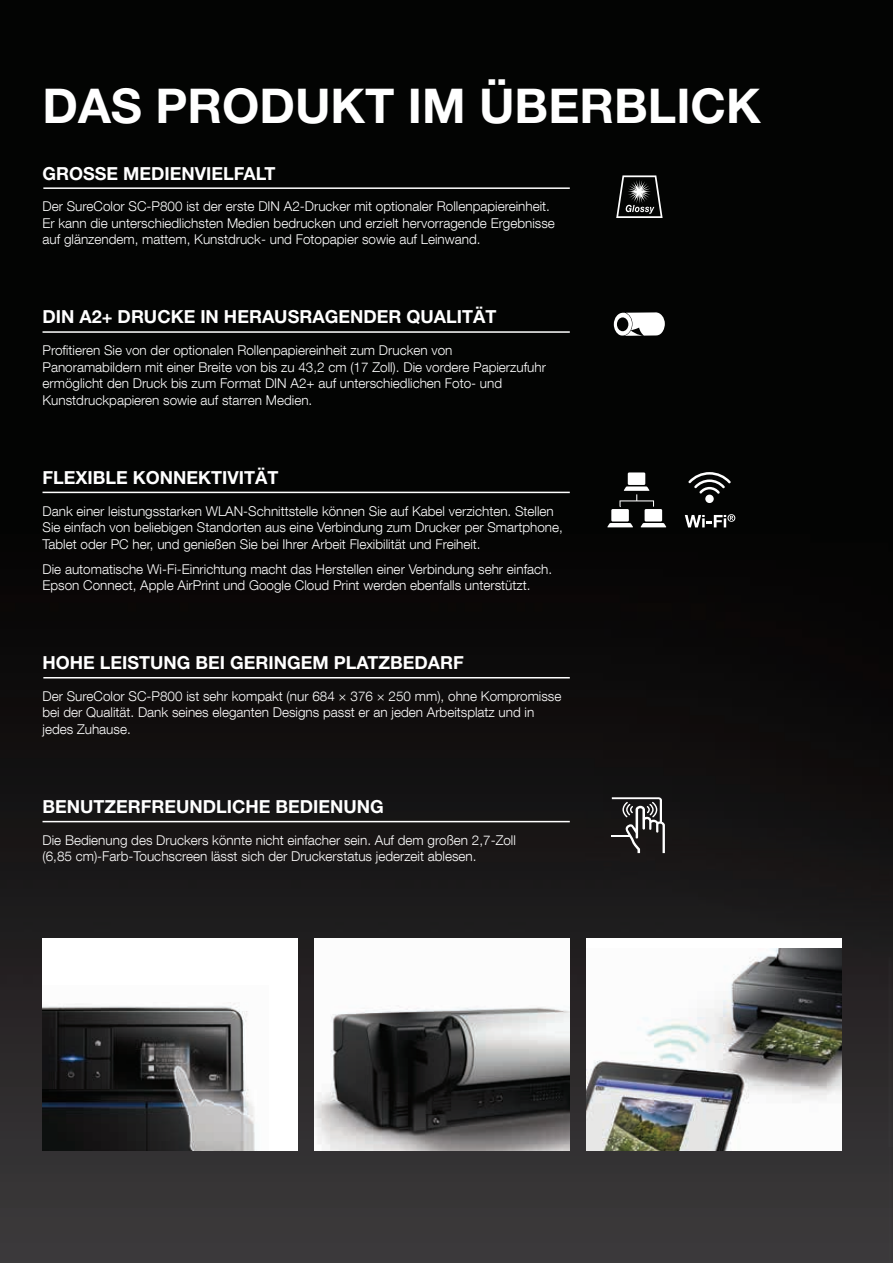
<style>
.page{position:relative;width:893px;height:1263px;background:#fff}
.page>*{position:absolute;margin:0;border:0;box-sizing:border-box;transform-origin:0 0}
.t1{font:700 48px "Helvetica Neue LT";color:#fff}
.t2{font:700 18px "Helvetica Neue LT";color:#fff}
.t3{font:300 13.5px/16.5px "Helvetica Neue LT Com";color:#fff}
</style>
<div class="page">
<img style="left:0;top:0;width:893px;height:1263px">
<hr style="left:43px;top:187px;width:527px;height:2px;background:#fff">
<hr style="left:43px;top:331px;width:527px;height:2px;background:#fff">
<hr style="left:43px;top:492px;width:527px;height:1px;background:#fff">
<hr style="left:43px;top:677px;width:527px;height:1px;background:#fff">
<hr style="left:43px;top:821px;width:527px;height:1px;background:#fff">
<svg style="left:614px;top:312px;width:51px;height:24px"></svg>
<div style="left:645px;top:509px;width:17px;height:12px;background:#fff"></div>
<svg style="left:640px;top:523px;width:26px;height:4px"></svg>
<div style="left:611px;top:509px;width:18px;height:12px;background:#fff"></div>
<svg style="left:607px;top:523px;width:26px;height:4px"></svg>
<div style="left:628px;top:472px;width:17px;height:13px;background:#fff"></div>
<svg style="left:619px;top:486px;width:35px;height:21px"></svg>
<svg style="left:612px;top:797px;width:53px;height:56px;background:#4b494a"></svg>
<svg style="left:685px;top:514px;width:50px;height:13px"></svg>
<div style="left:705px;top:495px;width:9px;height:8px;background:#fff;border-radius:50%"></div>
<svg style="left:688px;top:472px;width:43px;height:22px"></svg>
<div style="left:43px;top:938px;width:255px;height:213px;background:#fff"></div>
<img style="left:43px;top:1002px;width:214px;height:149px">
<img style="left:315px;top:938px;width:255px;height:213px">
<div style="left:587px;top:938px;width:255px;height:213px;background:#fff"></div>
<img style="left:587px;top:948px;width:255px;height:203px">
<svg style="left:616px;top:175px;width:47px;height:43px;background:#424342"></svg>
<h1 class="t1" style="left:43px;top:76px;width:720px">DAS PRODUKT IM ÜBERBLICK</h1>
<h2 class="t2" style="left:43px;top:162px;width:235px">GROSSE MEDIENVIELFALT</h2>
<p class="t3" style="left:43px;top:198px;width:514px">Der SureColor SC-P800 ist der erste DIN A2-Drucker mit optionaler Rollenpapiereinheit.<br>Er kann die unterschiedlichsten Medien bedrucken und erzielt hervorragende Ergebnisse auf glänzendem, mattem, Kunstdruck- und Fotopapier sowie auf Leinwand.</p>
<h2 class="t2" style="left:43px;top:306px;width:455px">DIN A2+ DRUCKE IN HERAUSRAGENDER QUALITÄT</h2>
<p class="t3" style="left:43px;top:342px;width:505px">Profitieren Sie von der optionalen Rollenpapiereinheit zum Drucken von Panoramabildern mit einer Breite von bis zu 43,2 cm (17 Zoll). Die vordere Papierzufuhr ermöglicht den Druck bis zum Format DIN A2+ auf unterschiedlichen Foto- und Kunstdruckpapieren sowie auf starren Medien.</p>
<h2 class="t2" style="left:43px;top:466px;width:237px">FLEXIBLE KONNEKTIVITÄT</h2>
<p class="t3" style="left:43px;top:502px;width:522px">Dank einer leistungsstarken WLAN-Schnittstelle können Sie auf Kabel verzichten. Stellen<br>Sie einfach von beliebigen Standorten aus eine Verbindung zum Drucker per Smartphone,<br>Tablet oder PC her, und genießen Sie bei Ihrer Arbeit Flexibilität und Freiheit.</p>
<p class="t3" style="left:43px;top:560px;width:511px">Die automatische Wi-Fi-Einrichtung macht das Herstellen einer Verbindung sehr einfach.<br>Epson Connect, Apple AirPrint und Google Cloud Print werden ebenfalls unterstützt.</p>
<h2 class="t2" style="left:43px;top:652px;width:423px">HOHE LEISTUNG BEI GERINGEM PLATZBEDARF</h2>
<p class="t3" style="left:43px;top:688px;width:520px">Der SureColor SC-P800 ist sehr kompakt (nur 684 × 376 × 250 mm), ohne Kompromisse bei der Qualität. Dank seines eleganten Designs passt er an jeden Arbeitsplatz und in jedes Zuhause.</p>
<h2 class="t2" style="left:43px;top:795px;width:343px">BENUTZERFREUNDLICHE BEDIENUNG</h2>
<p class="t3" style="left:43px;top:831px;width:475px">Die Bedienung des Druckers könnte nicht einfacher sein. Auf dem großen 2,7-Zoll (6,85 cm)-Farb-Touchscreen lässt sich der Druckerstatus jederzeit ablesen.</p>
</div>
